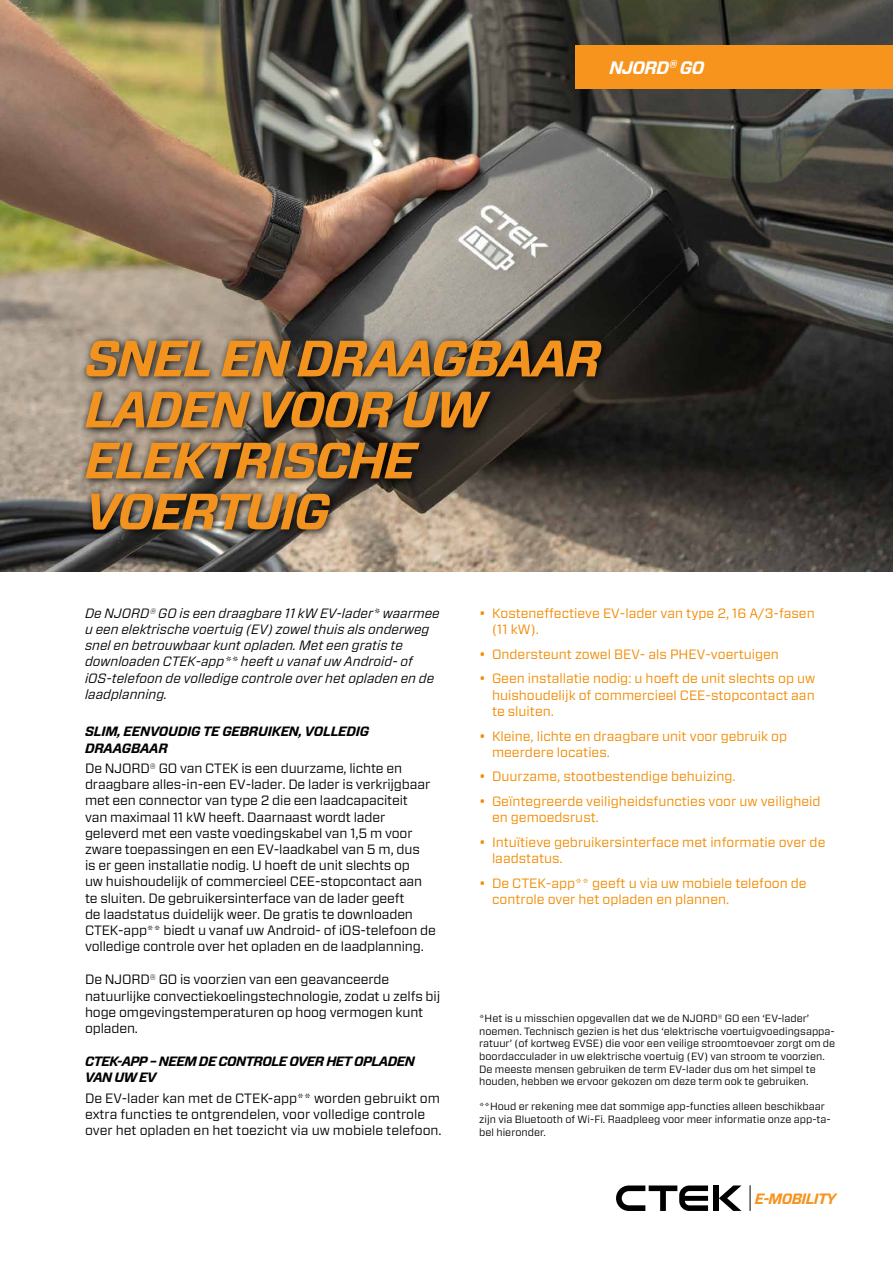
<style>
.page{position:relative;width:893px;height:1263px;background:#fff}
.page>*{position:absolute;margin:0;border:0;box-sizing:border-box;transform-origin:0 0}
.t1{font:italic 700 51px/51px "Forza";letter-spacing:-.04em;color:#f29320}
.t2{font:italic 700 18px "Forza";letter-spacing:-.04em;color:#fff}
.t3{font:italic 700 15px "Forza";letter-spacing:-.04em;color:#f7941e}
.t4{font:13.5px/16.2px "Forza";letter-spacing:-.01em;color:#000}
.t5{font:13.5px/16.2px "Forza";color:#f18a00}
.t6{font:italic 13.5px/16.2px "Forza";color:#000}
.t7{font:italic 700 13.5px/16.2px "Forza";letter-spacing:-.04em;color:#000}
.t8{font:italic 700 13.5px/16.2px "Forza";letter-spacing:-.02em;color:#000}
.t9{font:10.5px/12.6px "Forza";color:#000}
</style>
<div class="page">
<img style="left:0;top:0;width:893px;height:572px">
<div style="left:713px;top:1185px;width:6px;height:26px;background:#000"></div>
<svg style="left:719px;top:1185px;width:22px;height:26px"></svg>
<svg style="left:616px;top:1185px;width:92px;height:26px"></svg>
<svg style="left:750px;top:1185px;width:1px;height:26px"></svg>
<div style="left:575px;top:45px;width:318px;height:44px;background:#f7941e"></div>
<svg style="left:79px;top:334px;width:532px;height:205px;background:#524b44"></svg>
<h2 class="t2" style="left:609px;top:56px;width:97px">NJORD® GO</h2>
<h1 class="t1" style="left:85px;top:333px;width:518px">SNEL EN DRAAGBAAR<br>LADEN VOOR UW<br>ELEKTRISCHE<br>VOERTUIG</h1>
<p class="t6" style="left:85px;top:605px;width:356px">De NJORD® GO is een draagbare 11 kW EV-lader* waarmee u een elektrische voertuig (EV) zowel thuis als onderweg snel en betrouwbaar kunt opladen. Met een gratis te downloaden CTEK-app** heeft u vanaf uw Android- of iOS-telefoon de volledige controle over het opladen en de laadplanning.</p>
<p class="t8" style="left:85px;top:724px;width:286px">SLIM, EENVOUDIG TE GEBRUIKEN, VOLLEDIG<br>DRAAGBAAR</p>
<p class="t4" style="left:85px;top:760px;width:352px">De NJORD® GO van CTEK is een duurzame, lichte en draagbare alles-in-een EV-lader. De lader is verkrijgbaar met een connector van type 2 die een laadcapaciteit<br>van maximaal 11 kW heeft. Daarnaast wordt lader geleverd met een vaste voedingskabel van 1,5 m voor zware toepassingen en een EV-laadkabel van 5 m, dus<br>is er geen installatie nodig. U hoeft de unit slechts op<br>uw huishoudelijk of commercieel CEE-stopcontact aan te sluiten. De gebruikersinterface van de lader geeft<br>de laadstatus duidelijk weer. De gratis te downloaden CTEK-app** biedt u vanaf uw Android- of iOS-telefoon de volledige controle over het opladen en de laadplanning.</p>
<p class="t4" style="left:85px;top:971px;width:357px">De NJORD® GO is voorzien van een geavanceerde natuurlijke convectiekoelingstechnologie, zodat u zelfs bij hoge omgevingstemperaturen op hoog vermogen kunt opladen.</p>
<p class="t7" style="left:85px;top:1053px;width:331px">CTEK-APP – NEEM DE CONTROLE OVER HET OPLADEN<br>VAN UW EV</p>
<p class="t4" style="left:85px;top:1090px;width:358px">De EV-lader kan met de CTEK-app** worden gebruikt om extra functies te ontgrendelen, voor volledige controle over het opladen en het toezicht via uw mobiele telefoon.</p>
<p class="t5" style="left:492px;top:605px;width:324px;text-indent:-13px">• Kosteneffectieve EV-lader van type 2, 16 A/3-fasen (11 kW).</p>
<p class="t5" style="left:479px;top:646px;width:301px">• Ondersteunt zowel BEV- als PHEV-voertuigen</p>
<p class="t5" style="left:492px;top:670px;width:325px;text-align:justify;text-indent:-13px">• Geen installatie nodig: u hoeft de unit slechts op uw huishoudelijk of commercieel CEE-stopcontact aan te sluiten.</p>
<p class="t5" style="left:492px;top:727px;width:297px;text-indent:-13px">• Kleine, lichte en draagbare unit voor gebruik op meerdere locaties.</p>
<p class="t5" style="left:479px;top:768px;width:258px">• Duurzame, stootbestendige behuizing.</p>
<p class="t5" style="left:492px;top:793px;width:330px;text-indent:-13px">• Geïntegreerde veiligheidsfuncties voor uw veiligheid en gemoedsrust.</p>
<p class="t5" style="left:492px;top:834px;width:335px;text-indent:-13px">• Intuïtieve gebruikersinterface met informatie over de laadstatus.</p>
<p class="t5" style="left:492px;top:875px;width:316px;text-indent:-13px">• De CTEK-app** geeft u via uw mobiele telefoon de controle over het opladen en plannen.</p>
<p class="t9" style="left:479px;top:1012px;width:358px">*Het is u misschien opgevallen dat we de NJORD® GO een ‘EV-lader’ noemen. Technisch gezien is het dus ‘elektrische voertuigvoedingsappa&shy;ratuur’ (of kortweg EVSE) die voor een veilige stroomtoevoer zorgt om de boordacculader in uw elektrische voertuig (EV) van stroom te voorzien.<br>De meeste mensen gebruiken de term EV-lader dus om het simpel te houden, hebben we ervoor gekozen om deze term ook te gebruiken.</p>
<p class="t9" style="left:479px;top:1100px;width:353px">**Houd er rekening mee dat sommige app-functies alleen beschikbaar zijn via Bluetooth of Wi-Fi. Raadpleeg voor meer informatie onze app-ta&shy;bel hieronder.</p>
<p class="t3" style="left:755px;top:1188px;width:83px">E-MOBILITY</p>
</div>
